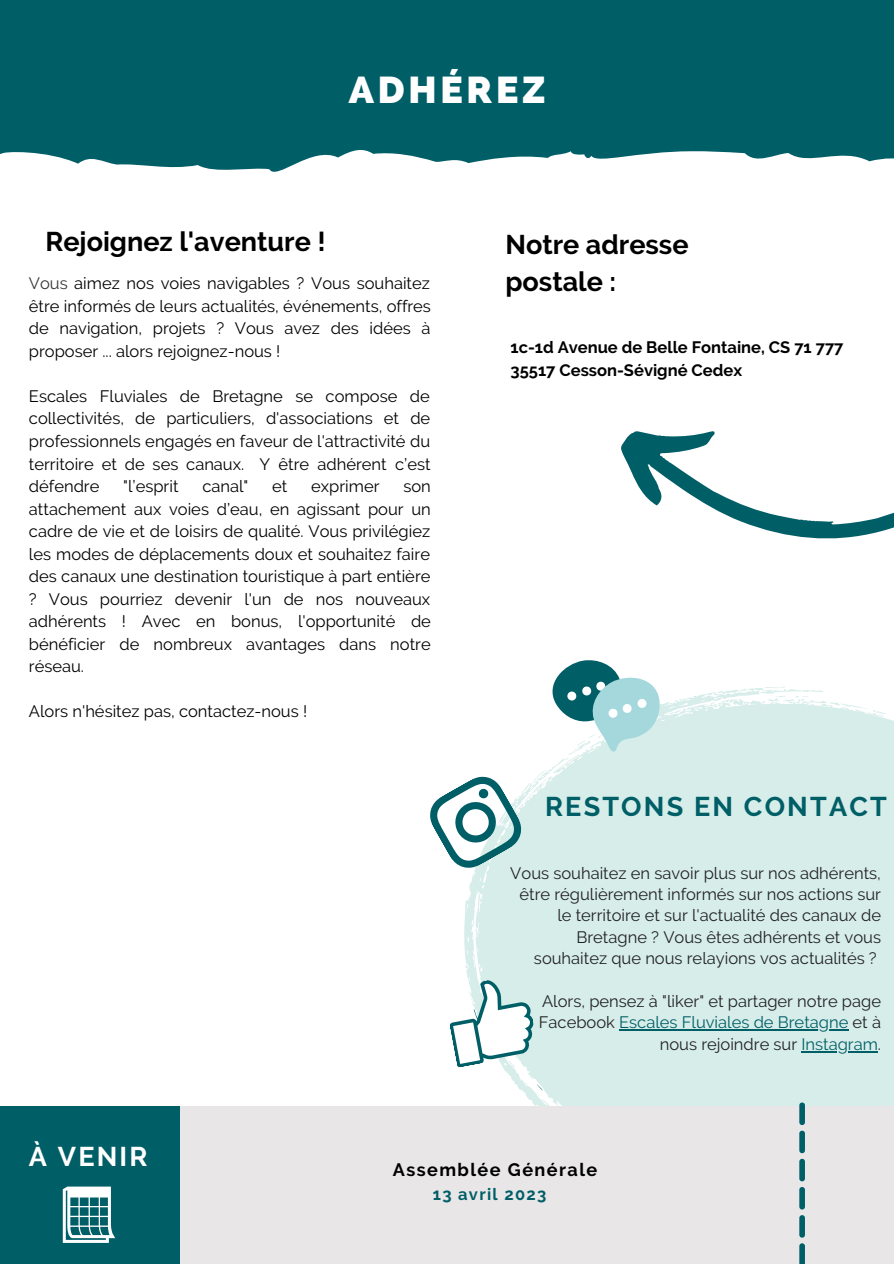
<style>
.page{position:relative;width:894px;height:1264px;background:#fff}
.page>*{position:absolute;margin:0;border:0;box-sizing:border-box;transform-origin:0 0}
.t1{font:800 37.5px "Raleway";letter-spacing:.1em;color:#fff}
.t2{font:700 27px/37.2px "Raleway";color:#000}
.t3{font:700 27px "Raleway";letter-spacing:.08em;color:#005e67}
.t4{font:700 27px "Raleway";letter-spacing:.08em;color:#fff}
.t5{font:700 18px "Raleway";letter-spacing:.08em;color:#000}
.t6{font:16.5px/22.5px "Raleway";color:#000;text-align:justify}
.t7{font:16.5px/21.5px "Raleway";color:#222;text-align:right}
.t8{font:700 16.5px/22.5px "Raleway";color:#000}
.t9{font:700 16.5px "Raleway";letter-spacing:.08em;color:#005e67}
.s1{color:#383637}
.s2{color:#005e67}
</style>
<div class="page">
<div style="left:464px;top:688px;width:429px;height:417px;background:#d6ede9"></div>
<svg style="left:761px;top:686px;width:125px;height:35px"></svg>
<div style="left:2px;top:1105px;width:891px;height:158px;background:#e8e6e6"></div>
<div style="left:0;top:1105px;width:180px;height:158px;background:#005e67"></div>
<svg style="left:799px;top:1102px;width:5px;height:161px"></svg>
<svg style="left:0;top:0;width:893px;height:172px;background:#146a73"></svg>
<svg style="left:63px;top:1186px;width:52px;height:56px"></svg>
<svg style="left:450px;top:973px;width:89px;height:95px"></svg>
<svg style="left:621px;top:431px;width:272px;height:108px"></svg>
<svg style="left:430px;top:660px;width:255px;height:216px"></svg>
<hr style="left:619px;top:1029px;width:229px;height:1px;background:#005e67">
<hr style="left:801px;top:1050px;width:76px;height:2px;background:#005e67">
<h1 class="t1" style="left:349px;top:67px;width:198px">ADHÉREZ</h1>
<h2 class="t2" style="left:45px;top:223px;width:282px">Rejoignez l'aventure !</h2>
<p class="t6" style="left:29px;top:272px;width:403px"><span class="s1">Vous</span> aimez nos voies navigables ? Vous souhaitez être informés de leurs actualités, événements, offres de navigation, projets ? Vous avez des idées à proposer ... alors rejoignez-nous !</p>
<p class="t6" style="left:29px;top:385px;width:403px">Escales Fluviales de Bretagne se compose de collectivités, de particuliers, d'associations et de professionnels engagés en faveur de l'attractivité du territoire et de ses canaux. Y être adhérent c’est défendre</p>
<p class="t6" style="left:123px;top:475px;width:57px">"l’esprit</p>
<p class="t6" style="left:202px;top:475px;width:47px">canal"</p>
<p class="t6" style="left:272px;top:475px;width:17px">et</p>
<p class="t6" style="left:311px;top:475px;width:70px">exprimer</p>
<p class="t6" style="left:29px;top:475px;width:403px;text-indent:374px">son attachement aux voies d’eau, en agissant pour un cadre de vie et de loisirs de qualité. Vous privilégiez les modes de déplacements doux et souhaitez faire des canaux une destination touristique à part entière ? Vous pourriez devenir l'un de nos nouveaux adhérents ! Avec en bonus, l'opportunité de bénéficier de nombreux avantages dans notre réseau.</p>
<p class="t6" style="left:29px;top:700px;width:280px">Alors n'hésitez pas, contactez-nous !</p>
<h2 class="t2" style="left:505px;top:226px;width:185px">Notre adresse postale :</h2>
<p class="t8" style="left:510px;top:336px;width:334px">1c-1d Avenue de Belle Fontaine, CS 71 777<br>35517 Cesson-Sévigné Cedex</p>
<h2 class="t3" style="left:545px;top:790px;width:343px">RESTONS EN CONTACT</h2>
<p class="t7" style="left:510px;top:862px;width:372px">Vous souhaitez en savoir plus sur nos adhérents, être régulièrement informés sur nos actions sur le territoire et sur l'actualité des canaux de Bretagne ? Vous êtes adhérents et vous souhaitez que nous relayions vos actualités ?</p>
<p class="t7" style="left:538px;top:990px;width:343px">Alors, pensez à "liker" et partager notre page<br>Facebook <span class="s2">Escales Fluviales de Bretagne</span> et à nous rejoindre sur <span class="s2">Instagram</span>.</p>
<h2 class="t4" style="left:29px;top:1140px;width:120px">À VENIR</h2>
<p class="t5" style="left:392px;top:1159px;width:206px">Assemblée Générale</p>
<p class="t9" style="left:432px;top:1184px;width:115px">13 avril 2023</p>
</div>
